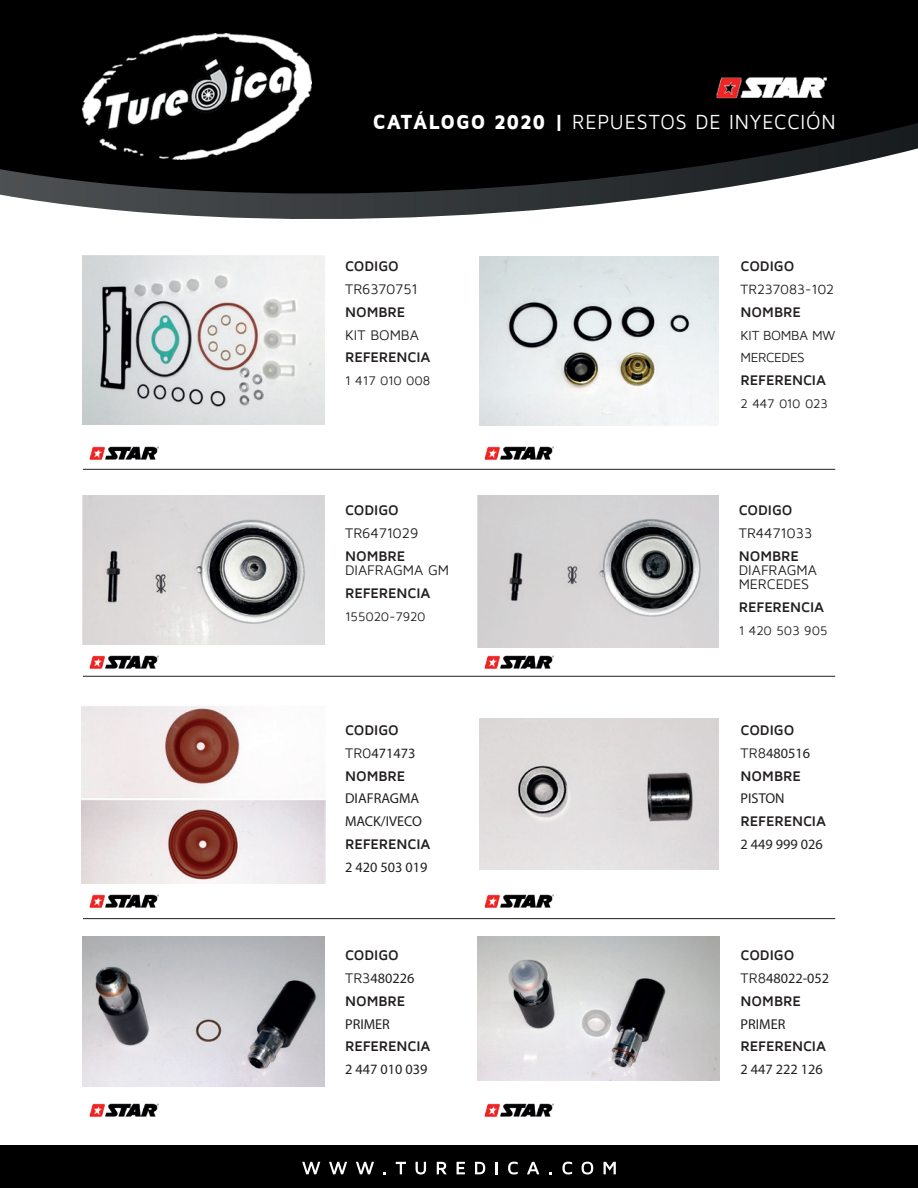
<style>
.page{position:relative;width:918px;height:1188px;background:#fff}
.page>*{position:absolute;margin:0;border:0;box-sizing:border-box;transform-origin:0 0}
.t1{font:21px "Maven Pro";letter-spacing:.045em;color:#fff;scale:.93 1}
.t2{font:700 14.25px "Maven Pro";letter-spacing:-.005em;color:#231f20}
.t3{font:14.25px/23px "Myriad Pro";color:#231f20}
.t4{font:14.25px/14.2px "Maven Pro";color:#231f20}
.t5{font:13.8px "Maven Pro";letter-spacing:-.01em;color:#231f20}
.t6{font:13.5px/23px "Maven Pro";letter-spacing:-.03em;color:#231f20}
.t7{font:12.9px "Maven Pro";letter-spacing:-.015em;color:#231f20}
.s1{font-weight:900}
.s2{font-family:"Maven Pro"}
</style>
<div class="page">
<svg style="left:0;top:194px;width:681px;height:25px"></svg>
<svg style="left:0;top:0;width:918px;height:194px;background:#0c0c0c"></svg>
<img style="left:83px;top:34px;width:228px;height:126px">
<div style="left:0;top:1145px;width:918px;height:43px;background:#000001"></div>
<svg style="left:302px;top:1162px;width:18px;height:12px"></svg>
<svg style="left:329px;top:1162px;width:18px;height:12px"></svg>
<svg style="left:356px;top:1162px;width:18px;height:12px"></svg>
<svg style="left:396px;top:1162px;width:10px;height:12px"></svg>
<svg style="left:416px;top:1162px;width:10px;height:12px"></svg>
<svg style="left:437px;top:1162px;width:10px;height:12px"></svg>
<svg style="left:457px;top:1162px;width:8px;height:12px"></svg>
<svg style="left:475px;top:1162px;width:10px;height:12px"></svg>
<svg style="left:496px;top:1162px;width:2px;height:12px"></svg>
<svg style="left:508px;top:1162px;width:10px;height:12px"></svg>
<svg style="left:527px;top:1162px;width:12px;height:12px"></svg>
<svg style="left:562px;top:1162px;width:10px;height:12px"></svg>
<svg style="left:582px;top:1162px;width:11px;height:12px"></svg>
<svg style="left:604px;top:1162px;width:12px;height:12px"></svg>
<hr style="left:83px;top:469px;width:752px;height:1px;background:#231f20">
<hr style="left:83px;top:676px;width:752px;height:1px;background:#231f20">
<img style="left:89px;top:446px;width:70px;height:14px">
<img style="left:484px;top:446px;width:70px;height:14px">
<img style="left:83px;top:655px;width:81px;height:21px">
<img style="left:478px;top:647px;width:81px;height:29px">
<img style="left:89px;top:894px;width:70px;height:14px">
<img style="left:484px;top:894px;width:70px;height:14px">
<hr style="left:83px;top:918px;width:752px;height:1px;background:#231f20">
<img style="left:89px;top:1103px;width:70px;height:14px">
<img style="left:484px;top:1103px;width:70px;height:14px">
<img style="left:83px;top:255px;width:241px;height:169px">
<img style="left:480px;top:256px;width:239px;height:169px">
<img style="left:83px;top:496px;width:241px;height:149px">
<img style="left:478px;top:496px;width:241px;height:151px">
<img style="left:82px;top:706px;width:243px;height:178px">
<img style="left:479px;top:719px;width:240px;height:151px">
<img style="left:83px;top:937px;width:241px;height:149px">
<img style="left:478px;top:937px;width:241px;height:143px">
<img style="left:705px;top:59px;width:129px;height:52px">
<h1 class="t1" style="left:373px;top:111px;width:499px"><span class="s1">CATÁLOGO 2020 |</span> REPUESTOS DE INYECCIÓN</h1>
<p class="t2" style="left:345px;top:259px;width:55px">CODIGO</p>
<p class="t4" style="left:345px;top:282px;width:75px">TR6370751</p>
<p class="t2" style="left:345px;top:304px;width:62px">NOMBRE</p>
<p class="t4" style="left:345px;top:328px;width:76px">KIT BOMBA</p>
<p class="t2" style="left:345px;top:350px;width:87px">REFERENCIA</p>
<p class="t7" style="left:345px;top:374px;width:87px">1 417 010 008</p>
<p class="t2" style="left:345px;top:502px;width:55px">CODIGO</p>
<p class="t4" style="left:345px;top:526px;width:75px">TR6471029</p>
<p class="t2" style="left:345px;top:548px;width:62px">NOMBRE</p>
<p class="t4" style="left:345px;top:563px;width:106px">DIAFRAGMA GM</p>
<p class="t2" style="left:345px;top:585px;width:87px">REFERENCIA</p>
<p class="t7" style="left:345px;top:609px;width:82px">155020-7920</p>
<p class="t2" style="left:345px;top:722px;width:55px">CODIGO</p>
<p class="t3" style="left:345px;top:741px;width:72px"><span class="s2">TR0</span>471473</p>
<p class="t2" style="left:345px;top:768px;width:62px">NOMBRE</p>
<p class="t3" style="left:345px;top:787px;width:78px">DIAFRAGMA<br>MACK/IVECO</p>
<p class="t2" style="left:345px;top:837px;width:87px">REFERENCIA</p>
<p class="t3" style="left:345px;top:856px;width:84px">2 420 503 019</p>
<p class="t2" style="left:345px;top:948px;width:55px">CODIGO</p>
<p class="t3" style="left:345px;top:966px;width:71px"><span class="s2">TR3</span>480226</p>
<p class="t2" style="left:345px;top:993px;width:62px">NOMBRE</p>
<p class="t3" style="left:345px;top:1012px;width:46px">PRIMER</p>
<p class="t2" style="left:345px;top:1039px;width:87px">REFERENCIA</p>
<p class="t3" style="left:345px;top:1058px;width:84px">2 447 010 039</p>
<p class="t2" style="left:741px;top:259px;width:55px">CODIGO</p>
<p class="t5" style="left:741px;top:282px;width:95px">TR237083-102</p>
<p class="t2" style="left:741px;top:304px;width:62px">NOMBRE</p>
<p class="t6" style="left:741px;top:324px;width:96px">KIT BOMBA MW<br>MERCEDES</p>
<p class="t2" style="left:741px;top:373px;width:87px">REFERENCIA</p>
<p class="t7" style="left:741px;top:397px;width:89px">2 447 010 023</p>
<p class="t2" style="left:739px;top:502px;width:55px">CODIGO</p>
<p class="t4" style="left:739px;top:526px;width:75px">TR4471033</p>
<p class="t2" style="left:739px;top:548px;width:62px">NOMBRE</p>
<p class="t4" style="left:739px;top:563px;width:80px">DIAFRAGMA<br>MERCEDES</p>
<p class="t2" style="left:739px;top:600px;width:87px">REFERENCIA</p>
<p class="t7" style="left:739px;top:624px;width:90px">1 420 503 905</p>
<p class="t2" style="left:741px;top:722px;width:55px">CODIGO</p>
<p class="t3" style="left:741px;top:741px;width:71px"><span class="s2">TR8</span>480516</p>
<p class="t2" style="left:741px;top:768px;width:62px">NOMBRE</p>
<p class="t3" style="left:741px;top:787px;width:45px">PISTON</p>
<p class="t2" style="left:741px;top:814px;width:87px">REFERENCIA</p>
<p class="t3" style="left:741px;top:833px;width:84px">2 449 999 026</p>
<p class="t2" style="left:741px;top:948px;width:55px">CODIGO</p>
<p class="t3" style="left:741px;top:966px;width:90px"><span class="s2">TR8</span>48022-052</p>
<p class="t2" style="left:741px;top:993px;width:62px">NOMBRE</p>
<p class="t3" style="left:741px;top:1012px;width:46px">PRIMER</p>
<p class="t2" style="left:741px;top:1039px;width:87px">REFERENCIA</p>
<p class="t3" style="left:741px;top:1058px;width:84px">2 447 222 126</p>
</div>
